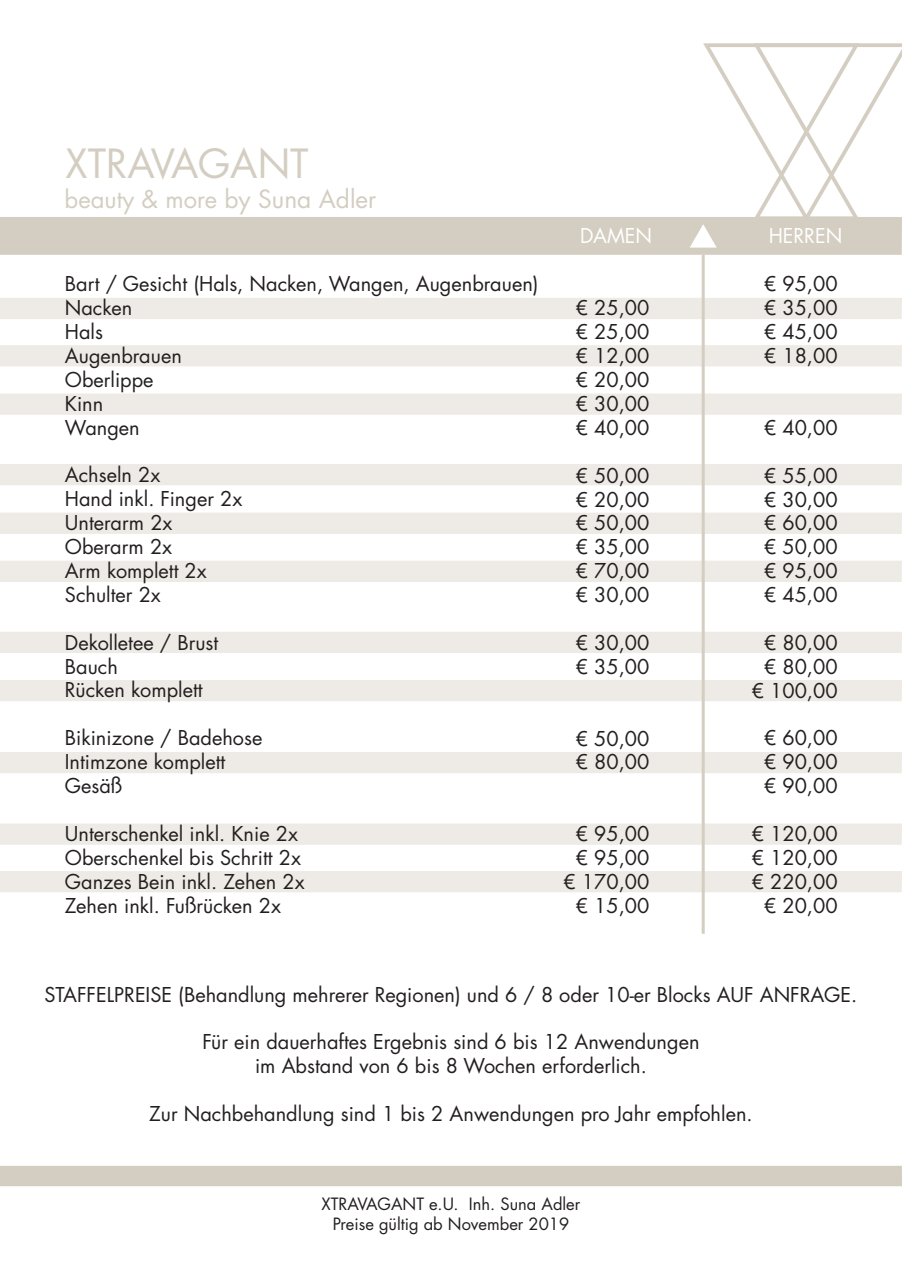
<style>
.page{position:relative;width:902px;height:1272px;background:#fff}
.page>*{position:absolute;margin:0;border:0;box-sizing:border-box;transform-origin:0 0}
.t1{font:39.15px "Futura LT Pro";color:#d4cdc1}
.t2{font:23.85px "Futura LT Pro";color:#d4cdc1}
.t3{font:19.95px/23.9px "Futura LT Pro";color:#231f20}
.t4{font:19.95px "Futura LT Pro";color:#fff}
.t5{font:16.5px/19.8px "Futura LT Pro";color:#231f20;text-align:center}
.s1{font-size:24.45px}
</style>
<div class="page">
<div style="left:0;top:217px;width:901px;height:38px;background:#d4cdc1"></div>
<div style="left:0;top:298px;width:901px;height:21px;background:#eeebe6"></div>
<div style="left:0;top:345px;width:901px;height:21px;background:#eeebe6"></div>
<div style="left:0;top:393px;width:901px;height:22px;background:#eeebe6"></div>
<div style="left:0;top:464px;width:901px;height:21px;background:#eeebe6"></div>
<div style="left:0;top:512px;width:901px;height:22px;background:#eeebe6"></div>
<div style="left:0;top:560px;width:901px;height:22px;background:#eeebe6"></div>
<div style="left:0;top:631px;width:901px;height:22px;background:#eeebe6"></div>
<div style="left:0;top:680px;width:901px;height:21px;background:#eeebe6"></div>
<div style="left:0;top:752px;width:901px;height:21px;background:#eeebe6"></div>
<div style="left:0;top:823px;width:901px;height:21px;background:#eeebe6"></div>
<div style="left:0;top:871px;width:901px;height:21px;background:#eeebe6"></div>
<svg style="left:690px;top:43px;width:211px;height:204px"></svg>
<hr style="left:701px;top:255px;width:3px;height:678px;background:#d4cdc1">
<div style="left:0;top:1165px;width:901px;height:21px;background:#d4cdc1"></div>
<h1 class="t1" style="left:66px;top:137px;width:244px">XTRAVAGANT</h1>
<p class="t2" style="left:65px;top:183px;width:313px">beauty &amp; more <span class="s1">by Suna Adler</span></p>
<p class="t3" style="left:65px;top:272px;width:475px">Bart / Gesicht (Hals, Nacken, Wangen, Augenbrauen)<br>Nacken<br>Hals<br>Augenbrauen<br>Oberlippe<br>Kinn<br>Wangen</p>
<p class="t3" style="left:65px;top:463px;width:179px">Achseln 2x<br>Hand inkl. Finger 2x<br>Unterarm 2x<br>Oberarm 2x<br>Arm komplett 2x<br>Schulter 2x</p>
<p class="t3" style="left:65px;top:630px;width:155px">Dekolletee / Brust<br>Bauch<br>Rücken komplett</p>
<p class="t3" style="left:65px;top:725px;width:199px">Bikinizone / Badehose<br>Intimzone komplett<br>Gesäß</p>
<p class="t3" style="left:65px;top:821px;width:241px">Unterschenkel inkl. Knie 2x<br>Oberschenkel bis Schritt 2x<br>Ganzes Bein inkl. Zehen 2x<br>Zehen inkl. Fußrücken 2x</p>
<p class="t4" style="left:580px;top:222px;width:73px">DAMEN</p>
<p class="t4" style="left:768px;top:222px;width:75px">HERREN</p>
<p class="t3" style="left:575px;top:296px;width:75px;text-align:justify">€ 25,00 € 25,00 € 12,00 € 20,00 € 30,00 € 40,00</p>
<p class="t3" style="left:575px;top:463px;width:75px;text-align:justify">€ 50,00 € 20,00 € 50,00 € 35,00 € 70,00 € 30,00</p>
<p class="t3" style="left:575px;top:630px;width:75px">€ 30,00 € 35,00</p>
<p class="t3" style="left:575px;top:726px;width:75px">€ 50,00 € 80,00</p>
<p class="t3" style="left:563px;top:821px;width:87px;text-align:right">€ 95,00 € 95,00 € 170,00 € 15,00</p>
<p class="t3" style="left:764px;top:272px;width:75px;text-align:justify">€ 95,00 € 35,00 € 45,00 € 18,00</p>
<p class="t3" style="left:764px;top:415px;width:75px">€ 40,00</p>
<p class="t3" style="left:764px;top:463px;width:75px;text-align:justify">€ 55,00 € 30,00 € 60,00 € 50,00 € 95,00 € 45,00</p>
<p class="t3" style="left:751px;top:630px;width:87px;text-align:right">€ 80,00 € 80,00 € 100,00</p>
<p class="t3" style="left:764px;top:726px;width:75px;text-align:justify">€ 60,00 € 90,00 € 90,00</p>
<p class="t3" style="left:751px;top:821px;width:87px;text-align:right">€ 120,00 € 120,00 € 220,00 € 20,00</p>
<p class="t3" style="left:45px;top:982px;width:814px">STAFFELPREISE (Behandlung mehrerer Regionen) und 6 / 8 oder 10-er Blocks AUF ANFRAGE.</p>
<p class="t3" style="left:202px;top:1029px;width:498px;text-align:center">Für ein dauerhaftes Ergebnis sind 6 bis 12 Anwendungen im Abstand von 6 bis 8 Wochen erforderlich.</p>
<p class="t3" style="left:149px;top:1101px;width:604px">Zur Nachbehandlung sind 1 bis 2 Anwendungen pro Jahr empfohlen.</p>
<p class="t5" style="left:321px;top:1194px;width:260px">XTRAVAGANT e.U. Inh. Suna Adler<br>Preise gültig ab November 2019</p>
</div>
